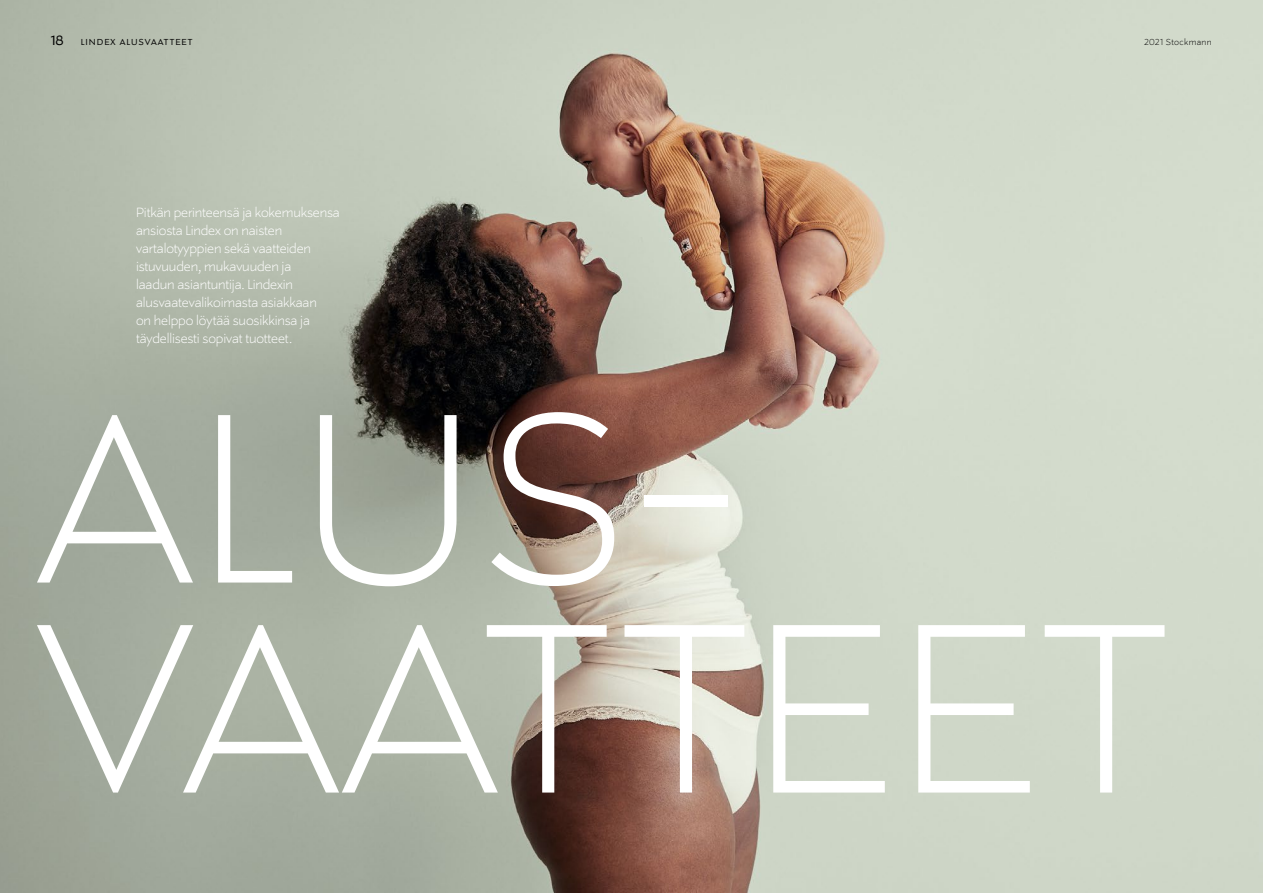
<style>
.page{position:relative;width:1263px;height:893px;background:#fff}
.page>*{position:absolute;margin:0;border:0;box-sizing:border-box;transform-origin:0 0}
.Lukunosto_H1{font:300 270px/210px "Stockmann Sans";letter-spacing:.02em;color:#fff}
.Tekstinosto_9pt{font:300 15px/18px "Stockmann Sans";letter-spacing:-.01em;color:#fff}
.t1{font:15px "Stockmann Sans";color:#000}
.Master_section{font:9.75px "Stockmann Sans";letter-spacing:.1em;color:#000}
.t2{font:300 9.75px "Stockmann Sans";letter-spacing:.04em;color:#000}
</style>
<div class="page">
<img style="left:0;top:0;width:1263px;height:893px">
<p class="t1" style="left:51px;top:31px;width:14px">18</p>
<p class="t2" style="left:1144px;top:36px;width:69px">2021 Stockmann</p>
<p class="Master_section" style="left:81px;top:36px;width:113px">LINDEX ALUSVAATTEET</p>
<p class="Tekstinosto_9pt" style="left:136px;top:204px;width:205px">Pitkän perinteensä ja kokemuksensa ansiosta Lindex on naisten vartalotyyppien sekä vaatteiden istuvuuden, mukavuuden ja<br>laadun asiantuntija. Lindexin alusvaatevalikoimasta asiakkaan<br>on helppo löytää suosikkinsa ja täydellisesti sopivat tuotteet.</p>
<p class="Lukunosto_H1" style="left:38px;top:398px;width:1130px">ALUS-<br>VAATTEET</p>
</div>
